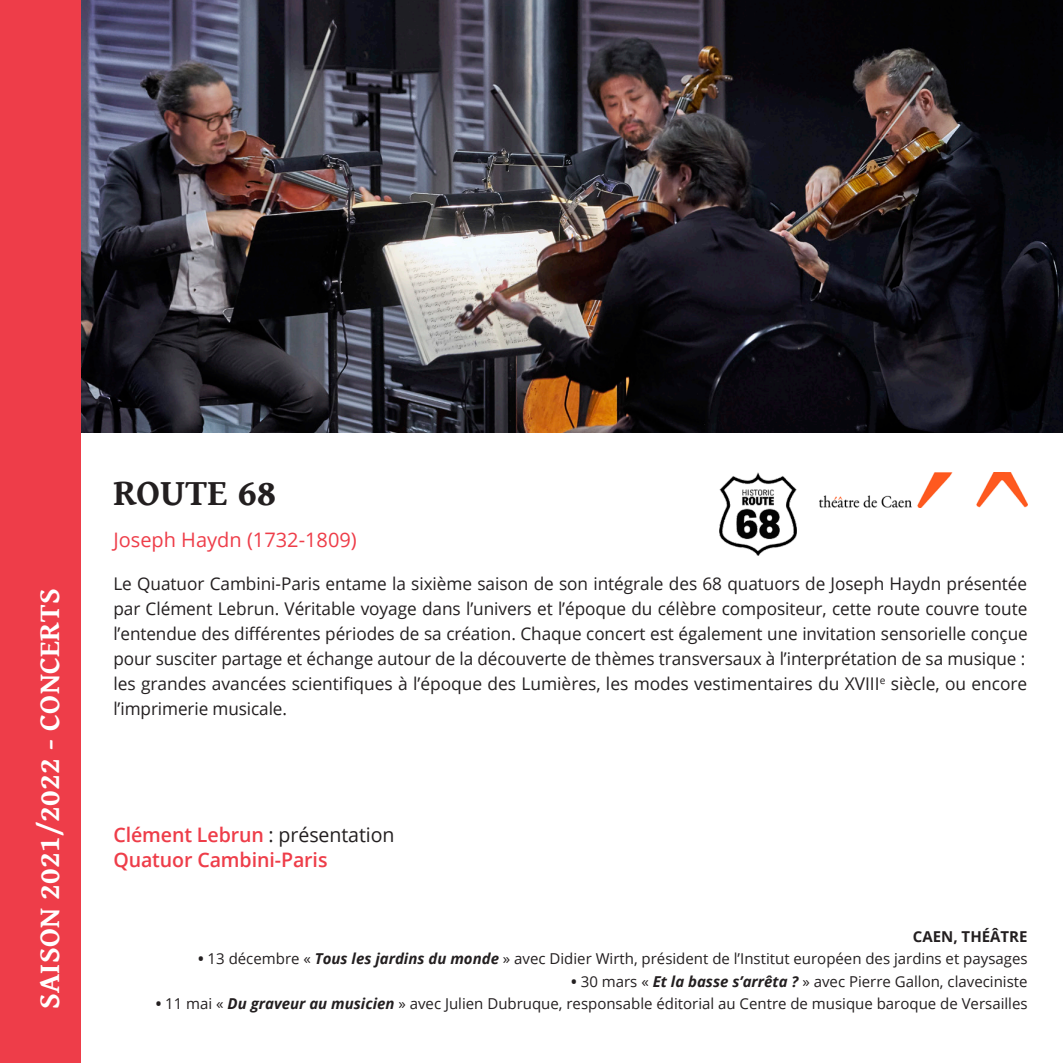
<style>
.page{position:relative;width:1063px;height:1063px;background:#fff}
.page>*{position:absolute;margin:0;border:0;box-sizing:border-box;transform-origin:0 0}
.t1{font:700 37.5px "Gentium Book Basic";color:#231f20}
.t2{font:700 30px "Gentium Book Basic";letter-spacing:.01em;color:#fff}
.t3{font:600 20px "Open Sans";letter-spacing:-.005em;color:#ee3d49}
.t4{font:20px "Open Sans";color:#ee3d49}
.t5{font:17.5px/25px "Open Sans";color:#231f20;text-align:justify}
.t6{font:15px "Open Sans";color:#231f20}
.t7{font:700 15px "Open Sans";color:#231f20}
.s1{font-weight:400;color:#231f20}
.s2{font-weight:700}
.s3{font-weight:700;font-style:italic}
</style>
<div class="page">
<img style="left:80px;top:0;width:983px;height:432px">
<div style="left:0;top:0;width:80px;height:1063px;background:#ee3d49"></div>
<img style="left:819px;top:473px;width:208px;height:35px">
<img style="left:720px;top:473px;width:76px;height:82px">
<p class="t2" style="left:27px;top:1009px;width:423px;rotate:-90deg">SAISON 2021/2022 - CONCERTS</p>
<p class="t1" style="left:113px;top:465px;width:164px">ROUTE 68</p>
<p class="t4" style="left:113px;top:526px;width:245px">Joseph Haydn (1732-1809)</p>
<p class="t5" style="left:113px;top:571px;width:916px">Le Quatuor Cambini-Paris entame la sixième saison de son intégrale des 68 quatuors de Joseph Haydn présentée par Clément Lebrun. Véritable voyage dans l’univers et l’époque du célèbre compositeur, cette route couvre toute l’entendue des différentes périodes de sa création. Chaque concert est également une invitation sensorielle conçue pour susciter partage et échange autour de la découverte de thèmes transversaux à l’interprétation de sa musique :</p>
<p class="t5" style="left:113px;top:671px;width:916px">les grandes avancées scientifiques à l’époque des Lumières, les modes vestimentaires du XVIII<sup>e</sup> siècle, ou encore l’imprimerie musicale.</p>
<p class="t3" style="left:113px;top:821px;width:283px">Clément Lebrun <span class="s1">: présentation</span></p>
<p class="t3" style="left:113px;top:846px;width:216px">Quatuor Cambini-Paris</p>
<p class="t7" style="left:913px;top:926px;width:116px">CAEN, THÉÂTRE</p>
<p class="t6" style="left:198px;top:948px;width:831px"><span class="s2">•</span> 13 décembre « <span class="s3">Tous les jardins du monde</span> » avec Didier Wirth, président de l’Institut européen des jardins et paysages</p>
<p class="t6" style="left:571px;top:971px;width:458px"><span class="s2">•</span> 30 mars « <span class="s3">Et la basse s’arrêta ?</span> » avec Pierre Gallon, claveciniste</p>
<p class="t6" style="left:156px;top:993px;width:873px"><span class="s2">•</span> 11 mai « <span class="s3">Du graveur au musicien</span> » avec Julien Dubruque, responsable éditorial au Centre de musique baroque de Versailles</p>
</div>
